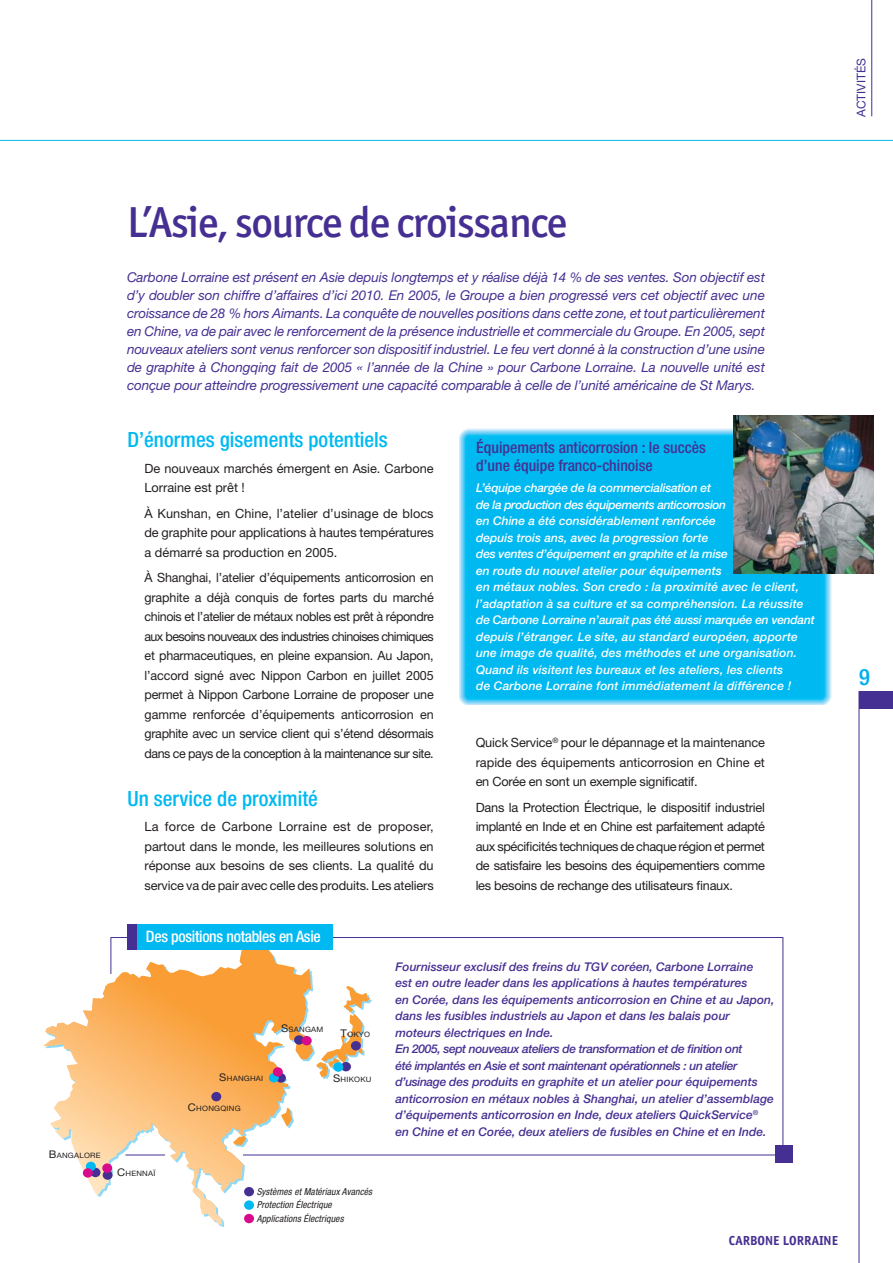
<style>
.page{position:relative;width:893px;height:1263px;background:#fff}
.page>*{position:absolute;margin:0;border:0;box-sizing:border-box;transform-origin:0 0}
.t1{font:500 43.5px "Officina San ITC";letter-spacing:-.03em;color:#462f92}
.t2{font:500 condensed 22.5px "Helvetica Neue";color:#00adef}
.t3{font:500 condensed 21px "Helvetica Neue";color:#00b9f1}
.t4{font:500 condensed 15.75px/18px "Helvetica Neue";color:#462f92}
.t5{font:500 condensed 15.75px "Helvetica Neue";letter-spacing:-.02em;color:#fff}
.t6{font:italic 13.5px/18px "Helvetica Neue";letter-spacing:-.01em;color:#462f92;text-align:justify}
.t7{font:700 13.5px "Officina Sans";color:#462f92}
.t8{font:12.75px/19.5px "Helvetica Neue";letter-spacing:-.01em;color:#231f20;text-align:justify}
.t9{font:italic 500 12px/16.5px "Helvetica Neue";color:#462f92}
.t10{font:italic 500 12px/16.5px "Helvetica Neue";letter-spacing:.01em;color:#fff}
.t11{font:12px "Helvetica Neue";color:#462f92}
.t12{font:italic condensed 9.6px/13.5px "Helvetica Neue";letter-spacing:.01em;color:#231f20}
.t13{font:7.35px "Helvetica Neue";letter-spacing:.03em;color:#231f20;scale:1.06 1}
.s1{font-size:10.5px}
</style>
<div class="page">
<div style="left:859px;top:691px;width:34px;height:17px;background:#462f92"></div>
<hr style="left:858px;top:691px;width:1px;height:572px;background:#462f92">
<hr style="left:871px;top:0;width:1px;height:116px;background:#462f92">
<hr style="left:0;top:140px;width:893px;height:1px;background:#00b9f1">
<img style="left:459px;top:429px;width:372px;height:276px">
<img style="left:733px;top:415px;width:140px;height:159px">
<svg style="left:44px;top:983px;width:210px;height:242px"></svg>
<div style="left:91px;top:1168px;width:9px;height:9px;background:#462f92;border-radius:50%"></div>
<svg style="left:103px;top:1170px;width:10px;height:10px"></svg>
<div style="left:86px;top:1162px;width:10px;height:9px;background:#00b9f1;border-radius:50%"></div>
<div style="left:102px;top:1163px;width:10px;height:10px;background:#d70b8c;border-radius:50%"></div>
<div style="left:244px;top:1187px;width:10px;height:9px;background:#462f92;border-radius:50%"></div>
<div style="left:244px;top:1200px;width:10px;height:10px;background:#00b9f1;border-radius:50%"></div>
<div style="left:244px;top:1214px;width:10px;height:9px;background:#d70b8c;border-radius:50%"></div>
<div style="left:83px;top:1168px;width:10px;height:10px;background:#d70b8c;border-radius:50%"></div>
<svg style="left:110px;top:937px;width:674px;height:219px"></svg>
<div style="left:132px;top:924px;width:201px;height:26px;background:#00b9f1"></div>
<div style="left:128px;top:924px;width:9px;height:26px;background:#462f92"></div>
<div style="left:775px;top:1146px;width:17px;height:17px;background:#462f92"></div>
<p class="t11" style="left:857px;top:117px;width:60px;rotate:-90deg">ACTIVITÉS</p>
<p class="t13" style="left:49px;top:1152px;width:50px"><span class="s1">B</span>ANGALORE</p>
<h1 class="t1" style="left:127px;top:205px;width:442px">L’Asie, source de croissance</h1>
<p class="t6" style="left:127px;top:269px;width:639px">Carbone Lorraine est présent en Asie depuis longtemps et y réalise déjà 14 % de ses ventes. Son objectif est d’y doubler son chiffre d’affaires d’ici 2010. En 2005, le Groupe a bien progressé vers cet objectif avec une croissance de 28 % hors Aimants. La conquête de nouvelles positions dans cette zone, et tout particulièrement en Chine, va de pair avec le renforcement de la présence industrielle et commerciale du Groupe. En 2005, sept nouveaux ateliers sont venus renforcer son dispositif industriel. Le feu vert donné à la construction d’une usine de graphite à Chongqing fait de 2005 « l’année de la Chine » pour Carbone Lorraine. La nouvelle unité est conçue pour atteindre progressivement une capacité comparable à celle de l’unité américaine de St Marys.</p>
<h3 class="t3" style="left:128px;top:432px;width:262px">D’énormes gisements potentiels</h3>
<p class="t8" style="left:145px;top:460px;width:291px">De nouveaux marchés émergent en Asie. Carbone<br>Lorraine est prêt !</p>
<p class="t8" style="left:145px;top:505px;width:291px">À Kunshan, en Chine, l’atelier d’usinage de blocs de graphite pour applications à hautes températures a démarré sa production en 2005.</p>
<p class="t8" style="left:145px;top:569px;width:291px">À Shanghai, l’atelier d’équipements anticorrosion en graphite a déjà conquis de fortes parts du marché chinois et l’atelier de métaux nobles est prêt à répondre aux besoins nouveaux des industries chinoises chimiques et pharmaceutiques, en pleine expansion. Au Japon, l’accord signé avec Nippon Carbon en juillet 2005 permet à Nippon Carbone Lorraine de proposer une gamme renforcée d’équipements anticorrosion en graphite avec un service client qui s’étend désormais dans ce pays de la conception à la maintenance sur site.</p>
<h3 class="t3" style="left:128px;top:791px;width:192px">Un service de proximité</h3>
<p class="t8" style="left:145px;top:818px;width:291px">La force de Carbone Lorraine est de proposer, partout dans le monde, les meilleures solutions en réponse aux besoins de ses clients. La qualité du service va de pair avec celle des produits. Les ateliers</p>
<p class="t5" style="left:146px;top:931px;width:176px">Des positions notables en Asie</p>
<p class="t4" style="left:476px;top:440px;width:231px">Équipements anticorrosion : le succès d’une équipe franco-chinoise</p>
<p class="t10" style="left:476px;top:481px;width:340px">L’équipe chargée de la commercialisation et<br>de la production des équipements anticorrosion<br>en Chine a été considérablement renforcée<br>depuis trois ans, avec la progression forte<br>des ventes d’équipement en graphite et la mise<br>en route du nouvel atelier pour équipements<br>en métaux nobles. Son credo : la proximité avec le client, l’adaptation à sa culture et sa compréhension. La réussite de Carbone Lorraine n’aurait pas été aussi marquée en vendant depuis l’étranger. Le site, au standard européen, apporte une image de qualité, des méthodes et une organisation.<br>Quand ils visitent les bureaux et les ateliers, les clients<br>de Carbone Lorraine font immédiatement la différence !</p>
<p class="t8" style="left:476px;top:734px;width:291px">Quick Service<sup>®</sup> pour le dépannage et la maintenance rapide des équipements anticorrosion en Chine et en Corée en sont un exemple significatif.</p>
<p class="t8" style="left:476px;top:799px;width:291px">Dans la Protection Électrique, le dispositif industriel implanté en Inde et en Chine est parfaitement adapté aux spécificités techniques de chaque région et permet de satisfaire les besoins des équipementiers comme les besoins de rechange des utilisateurs finaux.</p>
<p class="t13" style="left:117px;top:1171px;width:38px"><span class="s1">C</span>HENNAÏ</p>
<p class="t13" style="left:219px;top:1076px;width:43px"><span class="s1">S</span>HANGHAI</p>
<p class="t13" style="left:188px;top:1106px;width:51px"><span class="s1">C</span>HONGQING</p>
<p class="t13" style="left:281px;top:1027px;width:41px"><span class="s1">S</span>SANGAM</p>
<p class="t13" style="left:341px;top:1032px;width:29px"><span class="s1">T</span>OKYO</p>
<p class="t13" style="left:333px;top:1077px;width:38px"><span class="s1">S</span>HIKOKU</p>
<p class="t12" style="left:257px;top:1186px;width:117px">Systèmes et Matériaux Avancés<br>Protection Électrique<br>Applications Électriques</p>
<p class="t9" style="left:395px;top:959px;width:380px">Fournisseur exclusif des freins du TGV coréen, Carbone Lorraine<br>est en outre leader dans les applications à hautes températures<br>en Corée, dans les équipements anticorrosion en Chine et au Japon, dans les fusibles industriels au Japon et dans les balais pour moteurs électriques en Inde.<br>En 2005, sept nouveaux ateliers de transformation et de finition ont<br>été implantés en Asie et sont maintenant opérationnels : un atelier d’usinage des produits en graphite et un atelier pour équipements anticorrosion en métaux nobles à Shanghai, un atelier d’assemblage d’équipements anticorrosion en Inde, deux ateliers QuickService<sup>® </sup>en Chine et en Corée, deux ateliers de fusibles en Chine et en Inde.</p>
<p class="t7" style="left:729px;top:1235px;width:110px">CARBONE LORRAINE</p>
<h2 class="t2" style="left:859px;top:669px;width:12px">9</h2>
</div>
